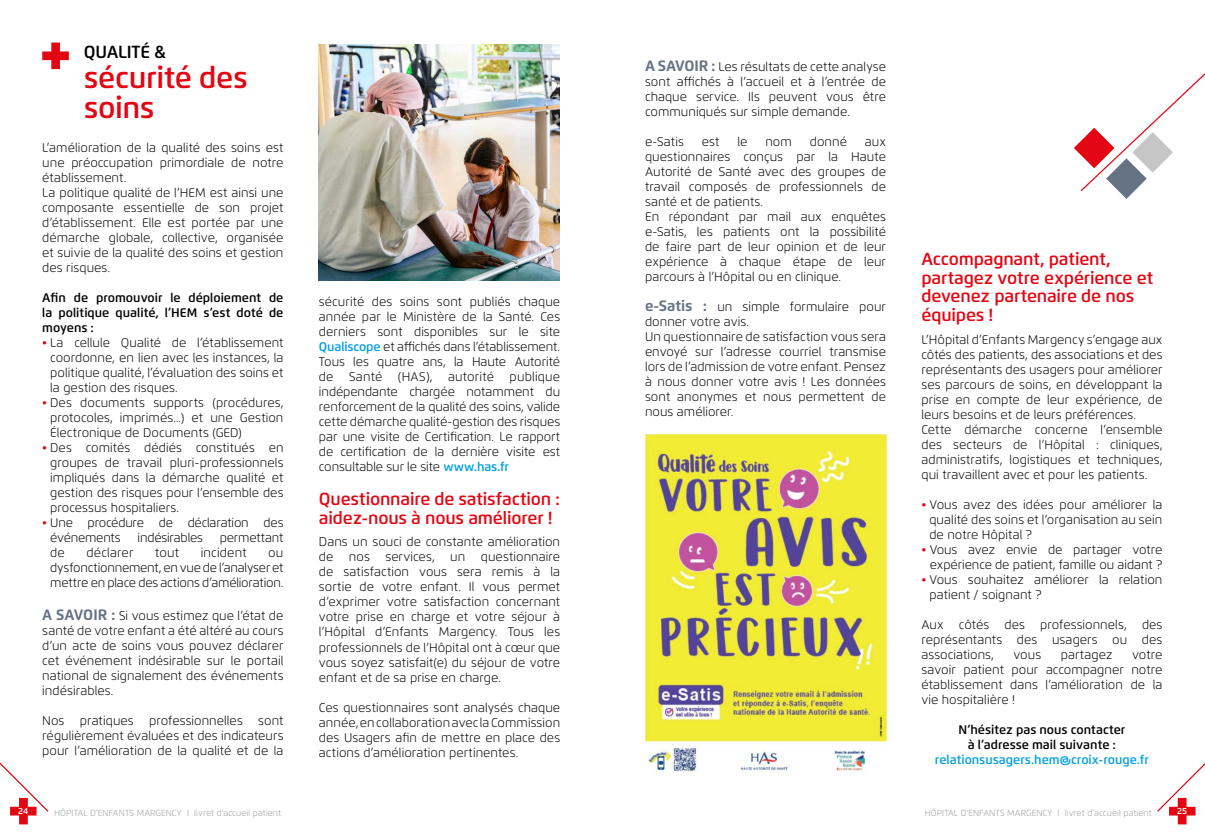
<style>
.page{position:relative;width:1205px;height:833px;background:#fff}
.page>*{position:absolute;margin:0;border:0;box-sizing:border-box;transform-origin:0 0}
.t1{font:600 30px/30px "Flexo";letter-spacing:-.015em;color:#e30613}
.t2{font:600 17.5px/18.8px "Flexo";letter-spacing:-.01em;color:#e30613}
.t3{font:600 17.5px "Flexo";letter-spacing:-.01em;color:#000}
.t4{font:300 12.5px/15px "Flexo";letter-spacing:.005em;color:#000;text-align:justify}
.t5{font:600 12.5px/15px "Flexo";color:#000;text-align:justify}
.t6{font:300 12.5px/15px "Flexo";letter-spacing:-.02em;color:#000}
.t7{font:600 12.5px "Flexo";color:#009fe3}
.t8{font:300 12.5px "Flexo";letter-spacing:-.015em;color:#000}
.t9{font:300 8.75px "Flexo";color:#9d9d9c}
.t10{font:600 8.75px "Flexo";color:#fff}
.s1{color:#e30613}
.s2{font-weight:700;font-size:15px;color:#667385}
.s3{font-weight:600;color:#009fe3}
</style>
<div class="page">
<svg style="left:42px;top:43px;width:27px;height:26px"></svg>
<img style="left:645px;top:434px;width:241px;height:338px">
<img style="left:319px;top:44px;width:241px;height:237px">
<svg style="left:1074px;top:73px;width:131px;height:126px"></svg>
<div style="left:1178px;top:798px;width:8px;height:26px;background:#e30613"></div>
<div style="left:1169px;top:806px;width:26px;height:9px;background:#e30613"></div>
<svg style="left:1157px;top:763px;width:48px;height:50px"></svg>
<div style="left:19px;top:798px;width:9px;height:26px;background:#e30613"></div>
<div style="left:10px;top:806px;width:27px;height:9px;background:#e30613"></div>
<svg style="left:0;top:762px;width:49px;height:51px"></svg>
<h2 class="t3" style="left:84px;top:41px;width:84px">QUALITÉ &amp;</h2>
<h1 class="t1" style="left:84px;top:62px;width:165px">sécurité des soins</h1>
<p class="t4" style="left:42px;top:140px;width:243px;text-align:left">L’amélioration de la qualité des soins est une préoccupation primordiale de notre établissement.<br>La politique qualité de l’HEM est ainsi une composante essentielle de son projet d’établissement. Elle est portée par une démarche globale, collective, organisée et suivie de la qualité des soins et gestion des risques.</p>
<p class="t5" style="left:42px;top:290px;width:243px">Afin de promouvoir le déploiement de la politique qualité, l’HEM s’est doté de moyens :</p>
<p class="t4" style="left:50px;top:335px;width:235px;text-indent:-8px"><span class="s1">•</span> La cellule Qualité de l’établissement coordonne, en lien avec les instances, la politique qualité, l’évaluation des soins et la gestion des risques.</p>
<p class="t4" style="left:50px;top:395px;width:235px;text-indent:-8px"><span class="s1">•</span> Des documents supports (procédures, protocoles, imprimés...) et une Gestion Électronique de Documents (GED)</p>
<p class="t4" style="left:50px;top:440px;width:235px;text-indent:-8px"><span class="s1">•</span> Des comités dédiés constitués en groupes de travail pluri-professionnels impliqués dans la démarche qualité et gestion des risques pour l’ensemble des processus hospitaliers.</p>
<p class="t6" style="left:50px;top:515px;width:235px;text-indent:-8px"><span class="s1">•</span> Une procédure de déclaration des événements</p>
<p class="t8" style="left:138px;top:530px;width:67px">indésirables</p>
<p class="t8" style="left:220px;top:530px;width:65px">permettant</p>
<p class="t4" style="left:50px;top:545px;width:16px">de</p>
<p class="t4" style="left:87px;top:545px;width:48px">déclarer</p>
<p class="t4" style="left:155px;top:545px;width:26px">tout</p>
<p class="t4" style="left:201px;top:545px;width:47px">incident</p>
<p class="t4" style="left:50px;top:545px;width:235px;text-indent:218px">ou dysfonctionnement, en vue de l’analyser et mettre en place des actions d’amélioration.</p>
<p class="t4" style="left:42px;top:608px;width:243px"><span class="s2">A SAVOIR :</span> Si vous estimez que l’état de santé de votre enfant a été altéré au cours d’un acte de soins vous pouvez déclarer cet événement indésirable sur le portail national de signalement des événements indésirables.</p>
<p class="t4" style="left:42px;top:713px;width:243px">Nos pratiques professionnelles sont régulièrement évaluées et des indicateurs pour l’amélioration de la qualité et de la</p>
<p class="t4" style="left:319px;top:294px;width:243px">sécurité des soins sont publiés chaque année par le Ministère de la Santé. Ces derniers sont disponibles sur le site <span class="s3">Qualiscope</span> et affichés dans l’établissement.<br>Tous les quatre ans, la Haute Autorité de Santé (HAS), autorité publique indépendante chargée notamment du renforcement de la qualité des soins, valide cette démarche qualité-gestion des risques par une visite de Certification. Le rapport de certification de la dernière visite est consultable sur le site <span class="s3">www.has.fr</span></p>
<h2 class="t2" style="left:319px;top:489px;width:243px">Questionnaire de satisfaction : aidez-nous à nous améliorer !</h2>
<p class="t4" style="left:319px;top:534px;width:243px">Dans un souci de constante amélioration de nos services, un questionnaire de satisfaction vous sera remis à la sortie de votre enfant. Il vous permet d’exprimer votre satisfaction concernant votre prise en charge et votre séjour à l’Hôpital d’Enfants Margency. Tous les professionnels de l’Hôpital ont à cœur que vous soyez satisfait(e) du séjour de votre enfant et de sa prise en charge.</p>
<p class="t4" style="left:319px;top:699px;width:243px">Ces questionnaires sont analysés chaque année, en collaboration avec la Commission des Usagers afin de mettre en place des actions d’amélioration pertinentes.</p>
<p class="t4" style="left:645px;top:59px;width:242px"><span class="s2">A SAVOIR :</span> Les résultats de cette analyse sont affichés à l’accueil et à l’entrée de chaque service. Ils peuvent vous être communiqués sur simple demande.</p>
<p class="t4" style="left:645px;top:134px;width:40px">e-Satis</p>
<p class="t4" style="left:702px;top:134px;width:19px">est</p>
<p class="t4" style="left:737px;top:134px;width:11px">le</p>
<p class="t4" style="left:765px;top:134px;width:28px">nom</p>
<p class="t4" style="left:810px;top:134px;width:39px">donné</p>
<p class="t4" style="left:645px;top:134px;width:242px;text-align:left;text-indent:220px">aux questionnaires conçus par la Haute<br>Autorité de Santé avec des groupes de travail composés de professionnels de santé et de patients.<br>En répondant par mail aux enquêtes e-Satis, les patients ont la possibilité de faire part de leur opinion et de leur expérience à chaque étape de leur parcours à l’Hôpital ou en clinique.</p>
<p class="t4" style="left:645px;top:299px;width:242px;text-align:left"><span class="s2">e-Satis :</span> un simple formulaire pour donner votre avis.<br>Un questionnaire de satisfaction vous sera envoyé sur l’adresse courriel transmise lors de l’admission de votre enfant. Pensez à nous donner votre avis ! Les données sont anonymes et nous permettent de nous améliorer.</p>
<h2 class="t2" style="left:921px;top:249px;width:233px">Accompagnant, patient, partagez votre expérience et devenez partenaire de nos équipes !</h2>
<p class="t4" style="left:921px;top:332px;width:242px;text-align:left">L’Hôpital d’Enfants Margency s’engage aux côtés des patients, des associations et des représentants des usagers pour améliorer ses parcours de soins, en développant la prise en compte de leur expérience, de leurs besoins et de leurs préférences.<br>Cette démarche concerne l’ensemble des secteurs de l’Hôpital : cliniques, administratifs, logistiques et techniques, qui travaillent avec et pour les patients.</p>
<p class="t4" style="left:929px;top:497px;width:235px;text-indent:-8px"><span class="s1">•</span> Vous avez des idées pour améliorer la qualité des soins et l’organisation au sein de notre Hôpital ?</p>
<p class="t4" style="left:921px;top:542px;width:242px;text-align:right"><span class="s1">•</span> Vous avez envie de partager votre expérience de patient, famille ou aidant ?</p>
<p class="t4" style="left:929px;top:572px;width:234px;text-indent:-8px"><span class="s1">•</span> Vous souhaitez améliorer la relation patient / soignant ?</p>
<p class="t4" style="left:921px;top:617px;width:242px">Aux côtés des professionnels, des représentants des usagers ou des associations,</p>
<p class="t4" style="left:921px;top:647px;width:242px;text-indent:211px">votre savoir patient pour accompagner notre établissement dans l’amélioration de la vie hospitalière !</p>
<p class="t5" style="left:958px;top:722px;width:168px;text-align:center">N’hésitez pas nous contacter à l’adresse mail suivante :</p>
<p class="t7" style="left:935px;top:752px;width:215px">relationsusagers.hem@croix-rouge.fr</p>
<p class="t4" style="left:1013px;top:647px;width:29px">vous</p>
<p class="t4" style="left:1061px;top:647px;width:53px">partagez</p>
<p class="t10" style="left:18px;top:805px;width:12px">24</p>
<p class="t9" style="left:54px;top:807px;width:228px">HÔPITAL D’ENFANTS MARGENCY I livret d’accueil patient</p>
<p class="t9" style="left:925px;top:807px;width:228px">HÔPITAL D’ENFANTS MARGENCY I livret d’accueil patient</p>
<p class="t10" style="left:1177px;top:805px;width:11px">25</p>
</div>
